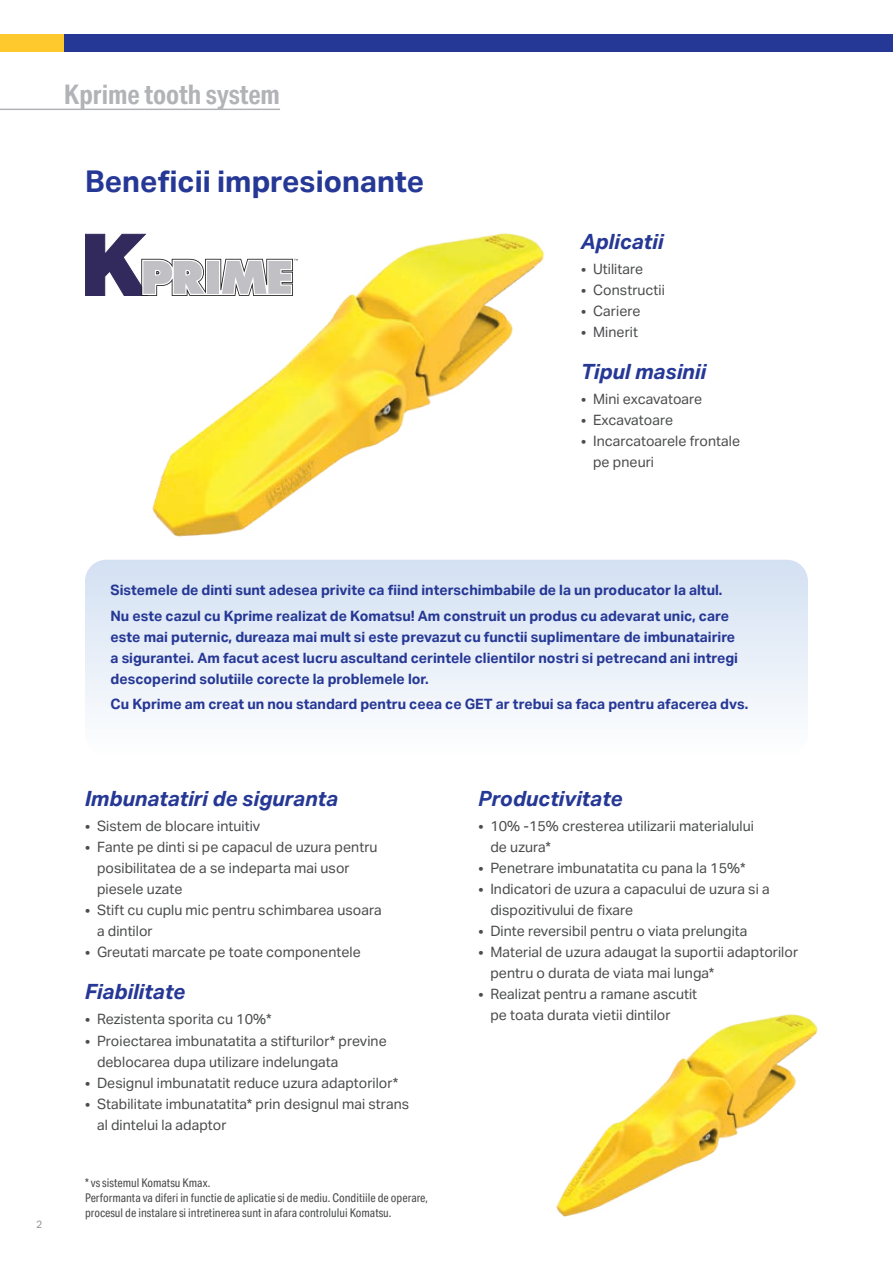
<style>
.page{position:relative;width:893px;height:1263px;background:#fff}
.page>*{position:absolute;margin:0;border:0;box-sizing:border-box;transform-origin:0 0}
.t1{font:700 30px "Aktiv Grotesk";color:#263895}
.t2{font:700 27px "Aktiv Grotesk Cd";color:#b2b3b7}
.t3{font:italic 700 21px "Aktiv Grotesk";color:#263895}
.t4{font:14.25px/21px "Aktiv Grotesk";color:#4b4c4d}
.t5{font:700 14.25px/21px "Aktiv Grotesk";color:#263895}
.t6{font:12px/15px "Aktiv Grotesk Cd";color:#4b4c4d}
.t7{font:10.5px "Aktiv Grotesk";color:#939598}
</style>
<div class="page">
<svg style="left:85px;top:560px;width:723px;height:154px"></svg>
<svg style="left:85px;top:234px;width:55px;height:62px"></svg>
<img style="left:140px;top:233px;width:405px;height:304px">
<img style="left:556px;top:1014px;width:262px;height:203px">
<hr style="left:0;top:109px;width:280px;height:1px;background:#b2b3b7">
<div style="left:0;top:34px;width:143px;height:17px;background:#fec92d"></div>
<div style="left:64px;top:34px;width:829px;height:17px;background:#263895"></div>
<h2 class="t2" style="left:64px;top:79px;width:218px">Kprime tooth system</h2>
<h1 class="t1" style="left:85px;top:164px;width:341px">Beneficii impresionante</h1>
<h3 class="t3" style="left:581px;top:229px;width:84px">Aplicatii</h3>
<p class="t4" style="left:581px;top:259px;width:64px">• Utilitare</p>
<p class="t4" style="left:581px;top:280px;width:85px">• Constructii</p>
<p class="t4" style="left:581px;top:301px;width:61px">• Cariere</p>
<p class="t4" style="left:581px;top:322px;width:58px">• Minerit</p>
<h3 class="t3" style="left:581px;top:360px;width:127px">Tipul masinii</h3>
<p class="t4" style="left:581px;top:389px;width:123px">• Mini excavatoare</p>
<p class="t4" style="left:581px;top:410px;width:94px">• Excavatoare</p>
<p class="t4" style="left:593px;top:431px;width:149px;text-indent:-12px">• Incarcatoarele frontale pe pneuri</p>
<p class="t7" style="left:36px;top:1218px;width:8px">2</p>
<p class="t5" style="left:111px;top:578px;width:620px;line-height:25.2px">Sistemele de dinti sunt adesea privite ca fiind interschimbabile de la un producator la altul.<br>Nu este cazul cu Kprime realizat de Komatsu! Am construit un produs cu adevarat unic, care</p>
<p class="t5" style="left:111px;top:626px;width:629px">este mai puternic, dureaza mai mult si este prevazut cu functii suplimentare de imbunatairire a sigurantei. Am facut acest lucru ascultand cerintele clientilor nostri si petrecand ani intregi descoperind solutiile corecte la problemele lor.</p>
<p class="t5" style="left:111px;top:693px;width:639px">Cu Kprime am creat un nou standard pentru ceea ce GET ar trebui sa faca pentru afacerea dvs.</p>
<h3 class="t3" style="left:85px;top:786px;width:255px">Imbunatatiri de siguranta</h3>
<p class="t4" style="left:85px;top:816px;width:177px">• Sistem de blocare intuitiv</p>
<p class="t4" style="left:97px;top:837px;width:282px;text-indent:-12px">• Fante pe dinti si pe capacul de uzura pentru posibilitatea de a se indeparta mai usor piesele uzate</p>
<p class="t4" style="left:97px;top:900px;width:286px;text-indent:-12px">• Stift cu cuplu mic pentru schimbarea usoara a dintilor</p>
<p class="t4" style="left:85px;top:942px;width:277px">• Greutati marcate pe toate componentele</p>
<h3 class="t3" style="left:85px;top:980px;width:102px">Fiabilitate</h3>
<p class="t4" style="left:85px;top:1009px;width:188px">• Rezistenta sporita cu 10%*</p>
<p class="t4" style="left:97px;top:1030px;width:291px;text-indent:-12px">• Proiectarea imbunatatita a stifturilor* previne deblocarea dupa utilizare indelungata</p>
<p class="t4" style="left:85px;top:1072px;width:315px">• Designul imbunatatit reduce uzura adaptorilor*</p>
<p class="t4" style="left:97px;top:1093px;width:314px;text-indent:-12px">• Stabilitate imbunatatita* prin designul mai strans al dintelui la adaptor</p>
<p class="t6" style="left:85px;top:1175px;width:345px">* vs sistemul Komatsu Kmax.<br>Performanta va diferi in functie de aplicatie si de mediu. Conditiile de operare, procesul de instalare si intretinerea sunt in afara controlului Komatsu.</p>
<h3 class="t3" style="left:478px;top:786px;width:146px">Productivitate</h3>
<p class="t4" style="left:490px;top:816px;width:265px;text-indent:-12px">• 10% -15% cresterea utilizarii materialului de uzura*</p>
<p class="t4" style="left:478px;top:858px;width:269px">• Penetrare imbunatatita cu pana la 15%*</p>
<p class="t4" style="left:490px;top:879px;width:281px;text-indent:-12px">• Indicatori de uzura a capacului de uzura si a dispozitivului de fixare</p>
<p class="t4" style="left:478px;top:921px;width:271px">• Dinte reversibil pentru o viata prelungita</p>
<p class="t4" style="left:490px;top:942px;width:309px;text-indent:-12px">• Material de uzura adaugat la suportii adaptorilor pentru o durata de viata mai lunga*</p>
<p class="t4" style="left:490px;top:984px;width:208px;text-indent:-12px">• Realizat pentru a ramane ascutit pe toata durata vietii dintilor</p>
</div>
